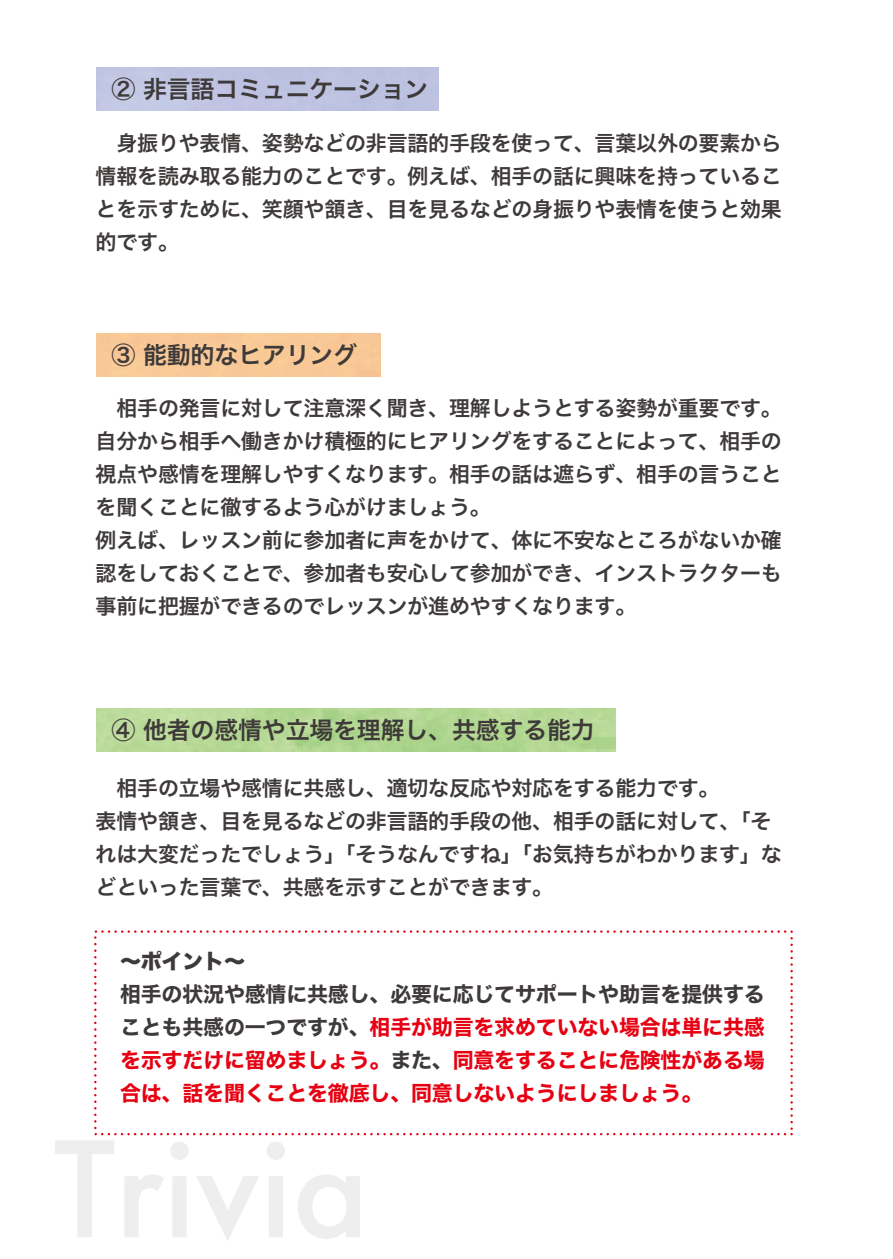
<style>
.page{position:relative;width:893px;height:1259px;background:#fff}
.page>*{position:absolute;margin:0;border:0;box-sizing:border-box;transform-origin:0 0}
.t1{font:24px "Hiragino Sans W6";letter-spacing:-.01em;color:#3e3a39}
.t2{font:21px/33px "Hiragino Sans W6";letter-spacing:-.01em;color:#3e3a39}
.t3{font:21px/33px "Hiragino Sans W7";letter-spacing:-.01em;color:#e60012;text-align:justify}
.t4{font:21px "Hiragino Sans W8";color:#3e3a39}
.s1{color:#3e3a39}
</style>
<div class="page">
<div style="left:96px;top:68px;width:342px;height:42px;background:#bfc3e1"></div>
<div style="left:96px;top:333px;width:284px;height:43px;background:#f8c996"></div>
<svg style="left:96px;top:708px;width:520px;height:43px;background:#b4d793"></svg>
<p class="t1" style="left:112px;top:67px;width:318px">② 非言語コミュニケーション</p>
<p class="t2" style="left:96px;top:125px;width:688px;text-align:justify">　身振りや表情、姿勢などの非言語的手段を使って、言葉以外の要素から情報を読み取る能力のことです。例えば、相手の話に興味を持っていることを示すために、笑顔や頷き、目を見るなどの身振りや表情を使うと効果的です。</p>
<p class="t1" style="left:112px;top:333px;width:247px">③ 能動的なヒアリング</p>
<p class="t2" style="left:96px;top:391px;width:688px">　相手の発言に対して注意深く聞き、理解しようとする姿勢が重要です。自分から相手へ働きかけ積極的にヒアリングをすることによって、相手の視点や感情を理解しやすくなります。相手の話は遮らず、相手の言うことを聞くことに徹するよう心がけましょう。<br>例えば、レッスン前に参加者に声をかけて、体に不安なところがないか確認をしておくことで、参加者も安心して参加ができ、インストラクターも事前に把握ができるのでレッスンが進めやすくなります。</p>
<p class="t1" style="left:112px;top:708px;width:485px">④ 他者の感情や立場を理解し、共感する能力</p>
<p class="t2" style="left:96px;top:770px;width:688px">　相手の立場や感情に共感し、適切な反応や対応をする能力です。<br>表情や頷き、目を見るなどの非言語的手段の他、相手の話に対して、「それは大変だったでしょう」「そうなんですね」「お気持ちがわかります」などといった言葉で、共感を示すことができます。</p>
<p class="t4" style="left:120px;top:949px;width:126px">～ポイント～</p>
<p class="t3" style="left:120px;top:979px;width:646px"><span class="s1">相手の状況や感情に共感し、必要に応じてサポートや助言を提供することも共感の一つですが、</span>相手が助言を求めていない場合は単に共感を示すだけに留めましょう。<span class="s1">また、</span>同意をすることに危険性がある場合は、話を聞くことを徹底し、同意しないようにしましょう。</p>
</div>
